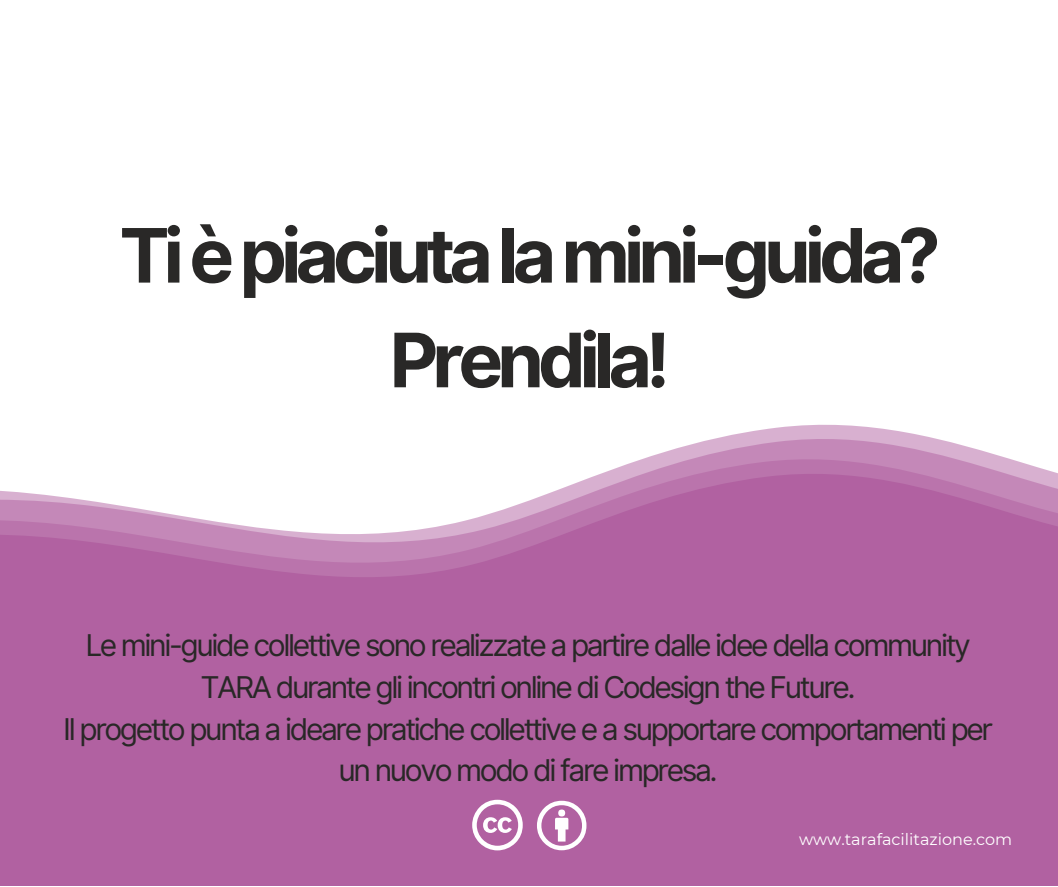
<style>
.page{position:relative;width:1058px;height:887px;background:#fff}
.page>*{position:absolute;margin:0;border:0;box-sizing:border-box;transform-origin:0 0}
.t1{font:700 75px/104.7px "Inter";letter-spacing:-.08em;color:#292827;text-align:center}
.t2{font:30px/41.7px "Inter";letter-spacing:-.08em;color:#292827;text-align:center}
.t3{font:16.05px "Montserrat";color:#fff}
</style>
<div class="page">
<svg style="left:622px;top:431px;width:411px;height:35px"></svg>
<svg style="left:0;top:466px;width:1058px;height:148px;fill:#b161a1"></svg>
<div style="left:0;top:614px;width:1058px;height:271px;background:#b161a1"></div>
<svg style="left:472px;top:799px;width:51px;height:51px"></svg>
<svg style="left:537px;top:800px;width:49px;height:50px"></svg>
<h1 class="t1" style="left:119px;top:203px;width:822px">Tièpiaciutalamini-guida?<br>Prendila!</h1>
<p class="t2" style="left:63px;top:624px;width:931px">Le mini-guide collettive sono realizzate a partire dalle idee della community TARA durante gli incontri online di Codesign the Future.<br>Il progetto punta a ideare pratiche collettive e a supportare comportamenti per un nuovo modo di fare impresa.</p>
<p class="t3" style="left:799px;top:829px;width:215px">www.tarafacilitazione.com</p>
</div>
